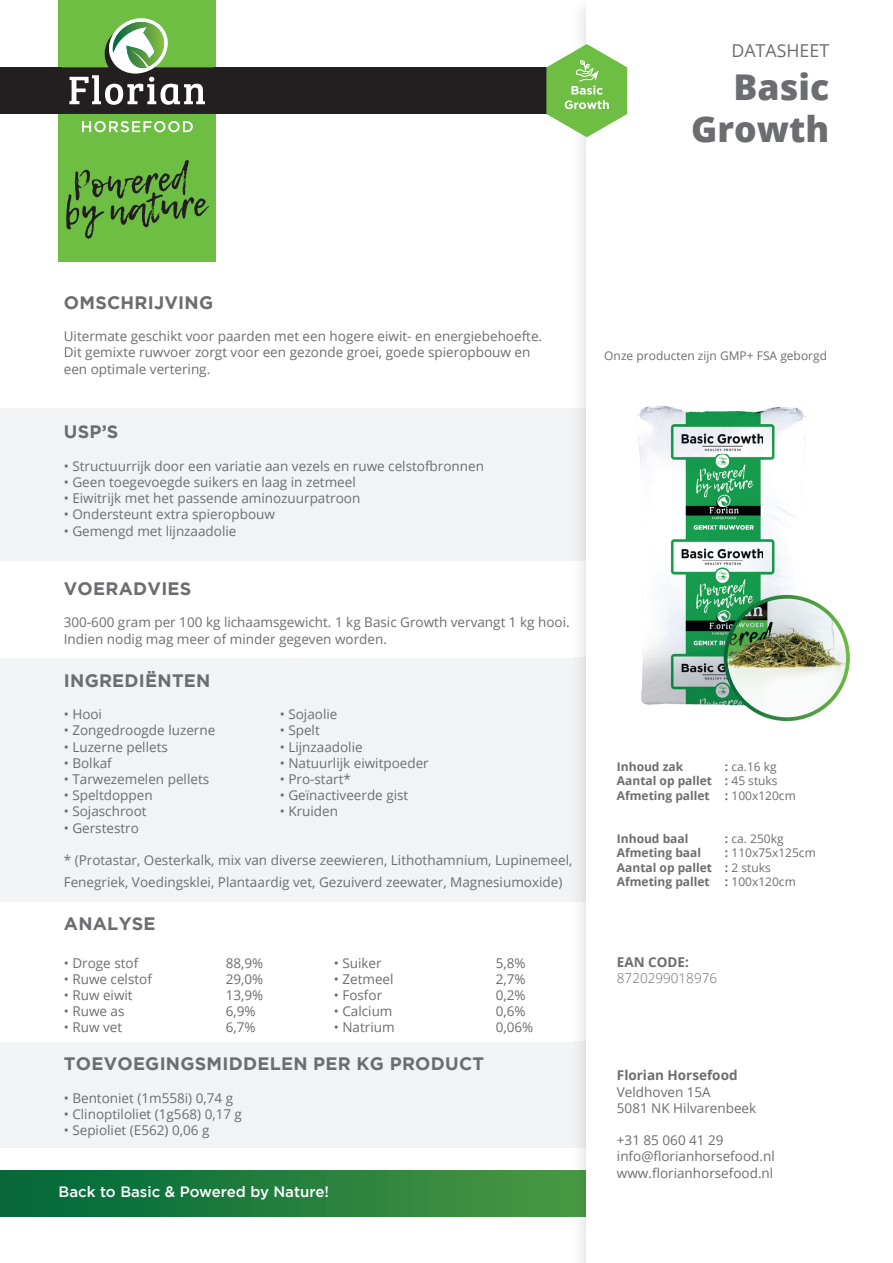
<style>
.page{position:relative;width:893px;height:1263px;background:#fff}
.page>*{position:absolute;margin:0;border:0;box-sizing:border-box;transform-origin:0 0}
.t1{font:800 35.55px/42.6px "Open Sans";color:#6c6d70;text-align:right}
.t2{font:700 18px "Gotham";letter-spacing:.015em;color:#6c6d70}
.t3{font:17.85px "Open Sans";color:#6c6d70}
.t4{font:500 15px "Gotham";color:#fff}
.t5{font:13.5px/16.2px "Open Sans";color:#6c6d70}
.t6{font:700 13.5px "Open Sans";color:#6c6d70}
.t7{font:300 13.5px "Open Sans";color:#6c6d70}
.t8{font:700 12px/14.4px "Open Sans";color:#6c6d70;text-align:justify}
.t9{font:12px "Open Sans";color:#6c6d70}
.s1{font-weight:400}
.s2{font-weight:700}
</style>
<div class="page">
<div style="left:59px;top:0;width:157px;height:261px;background:#6ebe44"></div>
<svg style="left:66px;top:160px;width:143px;height:79px"></svg>
<svg style="left:62px;top:18px;width:152px;height:96px"></svg>
<svg style="left:82px;top:121px;width:111px;height:11px"></svg>
<div style="left:0;top:67px;width:62px;height:47px;background:#231f20"></div>
<div style="left:214px;top:67px;width:679px;height:47px;background:#231f20"></div>
<div style="left:0;top:1170px;width:572px;height:47px;background:linear-gradient(to right,#006739,#499742)"></div>
<div style="left:0;top:408px;width:893px;height:153px;background:#f2f3f4"></div>
<div style="left:0;top:658px;width:893px;height:243px;background:#f2f3f4"></div>
<div style="left:0;top:1042px;width:893px;height:105px;background:#f2f3f4"></div>
<img style="left:572px;top:6px;width:15px;height:1257px">
<img style="left:572px;top:1170px;width:15px;height:47px">
<img style="left:572px;top:408px;width:15px;height:153px">
<div style="left:587px;top:0;width:306px;height:1263px;background:#fff"></div>
<svg style="left:546px;top:44px;width:81px;height:93px"></svg>
<img style="left:637px;top:406px;width:169px;height:299px">
<img style="left:724px;top:595px;width:126px;height:126px">
<h3 class="t3" style="left:731px;top:38px;width:99px">DATASHEET</h3>
<h1 class="t1" style="left:691px;top:64px;width:140px">Basic<br>Growth</h1>
<h2 class="t2" style="left:64px;top:292px;width:151px">OMSCHRIJVING</h2>
<p class="t5" style="left:64px;top:328px;width:480px">Uitermate geschikt voor paarden met een hogere eiwit- en energiebehoefte.<br>Dit gemixte ruwvoer zorgt voor een gezonde groei, goede spieropbouw en een optimale vertering.</p>
<h2 class="t2" style="left:64px;top:421px;width:56px">USP’S</h2>
<p class="t5" style="left:64px;top:457px;width:422px">• Structuurrijk door een variatie aan vezels en ruwe celstofbronnen</p>
<p class="t5" style="left:64px;top:474px;width:294px">• Geen toegevoegde suikers en laag in zetmeel</p>
<p class="t5" style="left:64px;top:490px;width:298px">• Eiwitrijk met het passende aminozuurpatroon</p>
<p class="t5" style="left:64px;top:506px;width:213px">• Ondersteunt extra spieropbouw</p>
<p class="t5" style="left:64px;top:522px;width:174px">• Gemengd met lijnzaadolie</p>
<h2 class="t2" style="left:64px;top:578px;width:129px">VOERADVIES</h2>
<p class="t5" style="left:64px;top:614px;width:507px">300-600 gram per 100 kg lichaamsgewicht. 1 kg Basic Growth vervangt 1 kg hooi.<br>Indien nodig mag meer of minder gegeven worden.</p>
<h2 class="t2" style="left:64px;top:670px;width:148px">INGREDIËNTEN</h2>
<p class="t5" style="left:64px;top:706px;width:40px">• Hooi</p>
<p class="t5" style="left:280px;top:706px;width:59px">• Sojaolie</p>
<p class="t5" style="left:64px;top:722px;width:153px">• Zongedroogde luzerne</p>
<p class="t5" style="left:280px;top:722px;width:42px">• Spelt</p>
<p class="t5" style="left:64px;top:738px;width:106px">• Luzerne pellets</p>
<p class="t5" style="left:280px;top:738px;width:84px">• Lijnzaadolie</p>
<p class="t5" style="left:64px;top:754px;width:50px">• Bolkaf</p>
<p class="t5" style="left:280px;top:754px;width:150px">• Natuurlijk eiwitpoeder</p>
<p class="t5" style="left:64px;top:771px;width:147px">• Tarwezemelen pellets</p>
<p class="t5" style="left:280px;top:771px;width:73px">• Pro-start*</p>
<p class="t5" style="left:64px;top:787px;width:90px">• Speltdoppen</p>
<p class="t5" style="left:280px;top:787px;width:130px">• Geïnactiveerde gist</p>
<p class="t5" style="left:64px;top:803px;width:84px">• Sojaschroot</p>
<p class="t5" style="left:280px;top:803px;width:60px">• Kruiden</p>
<p class="t5" style="left:64px;top:819px;width:77px">• Gerstestro</p>
<p class="t5" style="left:64px;top:849px;width:510px;line-height:21.6px">* (Protastar, Oesterkalk, mix van diverse zeewieren, Lithothamnium, Lupinemeel,<br>Fenegriek, Voedingsklei, Plantaardig vet, Gezuiverd zeewater, Magnesiumoxide)</p>
<h2 class="t2" style="left:64px;top:913px;width:93px">ANALYSE</h2>
<p class="t5" style="left:64px;top:954px;width:76px">• Droge stof</p>
<p class="t5" style="left:226px;top:954px;width:39px">88,9%</p>
<p class="t5" style="left:334px;top:954px;width:49px">• Suiker</p>
<p class="t5" style="left:496px;top:954px;width:31px">5,8%</p>
<p class="t5" style="left:64px;top:970px;width:90px">• Ruwe celstof</p>
<p class="t5" style="left:226px;top:970px;width:39px">29,0%</p>
<p class="t5" style="left:334px;top:970px;width:61px">• Zetmeel</p>
<p class="t5" style="left:496px;top:970px;width:31px">2,7%</p>
<p class="t5" style="left:64px;top:987px;width:70px">• Ruw eiwit</p>
<p class="t5" style="left:226px;top:987px;width:39px">13,9%</p>
<p class="t5" style="left:334px;top:987px;width:50px">• Fosfor</p>
<p class="t5" style="left:496px;top:987px;width:31px">0,2%</p>
<p class="t5" style="left:64px;top:1003px;width:62px">• Ruwe as</p>
<p class="t5" style="left:226px;top:1003px;width:31px">6,9%</p>
<p class="t5" style="left:334px;top:1003px;width:60px">• Calcium</p>
<p class="t5" style="left:496px;top:1003px;width:31px">0,6%</p>
<p class="t5" style="left:64px;top:1019px;width:60px">• Ruw vet</p>
<p class="t5" style="left:226px;top:1019px;width:31px">6,7%</p>
<p class="t5" style="left:334px;top:1019px;width:62px">• Natrium</p>
<p class="t5" style="left:496px;top:1019px;width:39px">0,06%</p>
<h2 class="t2" style="left:64px;top:1053px;width:422px">TOEVOEGINGSMIDDELEN PER KG PRODUCT</h2>
<p class="t5" style="left:64px;top:1089px;width:171px">• Bentoniet (1m558i) 0,74 g</p>
<p class="t5" style="left:64px;top:1105px;width:180px">• Clinoptiloliet (1g568) 0,17 g</p>
<p class="t5" style="left:64px;top:1122px;width:147px">• Sepioliet (E562) 0,06 g</p>
<p class="t4" style="left:59px;top:1183px;width:272px">Back to Basic &amp; Powered by Nature!</p>
<p class="t9" style="left:604px;top:348px;width:224px">Onze producten zijn GMP+ FSA geborgd</p>
<p class="t8" style="left:617px;top:759px;width:162px;text-indent:108px">: <span class="s1">ca.16 kg </span>Aantal op pallet : <span class="s1">45 stuks </span>Afmeting pallet</p>
<p class="t8" style="left:617px;top:759px;width:68px">Inhoud zak</p>
<p class="t9" style="left:725px;top:787px;width:72px"><span class="s2">:</span> 100x120cm</p>
<p class="t8" style="left:617px;top:831px;width:73px">Inhoud baal</p>
<p class="t9" style="left:725px;top:830px;width:60px"><span class="s2">:</span> ca. 250kg</p>
<p class="t8" style="left:617px;top:845px;width:86px">Afmeting baal</p>
<p class="t8" style="left:617px;top:845px;width:200px;text-align:left;text-indent:108px">: <span class="s1">110x75x125cm<br></span>Aantal op pallet : <span class="s1">2 stuks<br></span>Afmeting pallet</p>
<p class="t9" style="left:725px;top:873px;width:72px"><span class="s2">:</span> 100x120cm</p>
<p class="t6" style="left:617px;top:952px;width:74px">EAN CODE:</p>
<p class="t7" style="left:617px;top:969px;width:102px">8720299018976</p>
<p class="t6" style="left:617px;top:1066px;width:122px">Florian Horsefood</p>
<p class="t5" style="left:617px;top:1083px;width:141px">Veldhoven 15A<br>5081 NK Hilvarenbeek</p>
<p class="t5" style="left:617px;top:1132px;width:159px">+31 85 060 41 29 info@florianhorsefood.nl www.florianhorsefood.nl</p>
</div>
